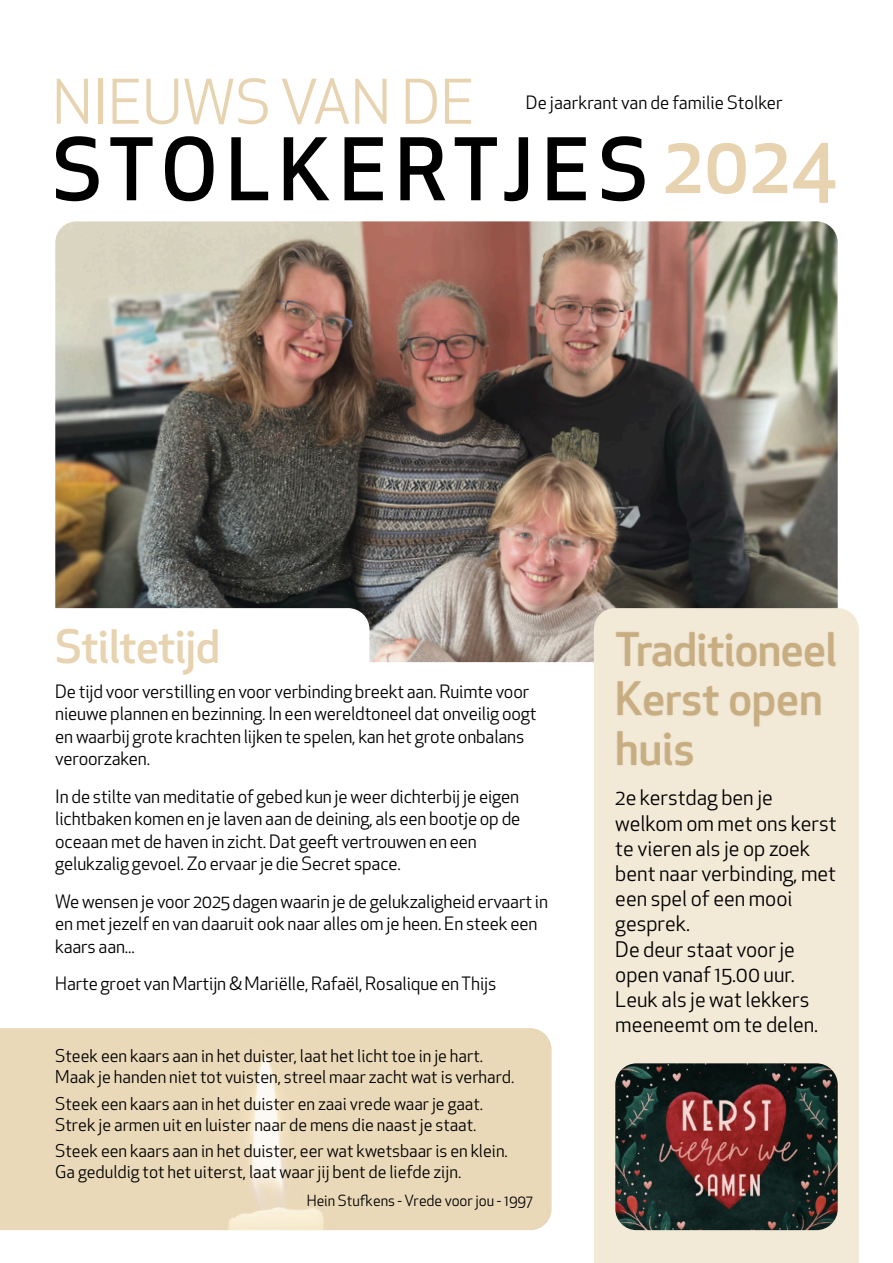
<style>
.page{position:relative;width:893px;height:1263px;background:#fff}
.page>*{position:absolute;margin:0;border:0;box-sizing:border-box;transform-origin:0 0}
.t1{font:500 84px "Apex New";letter-spacing:.1em;color:#000}
.t2{font:500 78.6px "Apex New";color:#e8d3b0}
.t3{font:60px "Apex New";color:#e8d3b0}
.t4{font:500 45px "Apex New";letter-spacing:-.015em;color:#c8ad80}
.t5{font:500 45px "Apex New";letter-spacing:-.015em;color:#e8d3b0}
.t6{font:21px "Apex New";color:#000}
.t7{font:18px "Apex New";letter-spacing:-.01em;color:#000}
.t8{font:17.25px "Apex New";color:#000}
.t9{font:15px "Apex New";color:#000}
</style>
<div class="page">
<img style="left:55px;top:221px;width:783px;height:441px;border-radius:21px">
<div style="left:30px;top:608px;width:339px;height:104px;background:#fff;border-radius:21px"></div>
<div style="left:594px;top:608px;width:265px;height:655px;background:#f3e9d7"></div>
<img style="left:616px;top:631px;width:221px;height:136px">
<div style="left:0;top:1028px;width:551px;height:202px;background:#e9d9b8"></div>
<img style="left:615px;top:1063px;width:223px;height:167px;border-radius:21px">
<p class="t3" style="left:52px;top:79px;width:424px">NIEUWS VAN DE</p>
<p class="t7" style="left:526px;top:95px;width:258px">De jaarkrant van de familie Stolker</p>
<p class="t1" style="left:52px;top:137px;width:597px">STOLKERTJES</p>
<p class="t2" style="left:663px;top:134px;width:176px">2024</p>
<p class="t5" style="left:55px;top:629px;width:166px">Stiltetijd</p>
<p class="t7" style="left:55px;top:684px;width:475px">De tijd voor verstilling en voor verbinding breekt aan. Ruimte voor</p>
<p class="t7" style="left:55px;top:706px;width:483px">nieuwe plannen en bezinning. In een wereldtoneel dat onveilig oogt</p>
<p class="t7" style="left:55px;top:729px;width:471px">en waarbij grote krachten lijken te spelen, kan het grote onbalans</p>
<p class="t7" style="left:55px;top:752px;width:96px">veroorzaken.</p>
<p class="t7" style="left:55px;top:789px;width:465px">In de stilte van meditatie of gebed kun je weer dichterbij je eigen</p>
<p class="t7" style="left:55px;top:812px;width:467px">lichtbaken komen en je laven aan de deining, als een bootje op de</p>
<p class="t7" style="left:55px;top:834px;width:423px">oceaan met de haven in zicht. Dat geeft vertrouwen en een</p>
<p class="t7" style="left:55px;top:856px;width:347px">gelukzalig gevoel. Zo ervaar je die Secret space.</p>
<p class="t7" style="left:55px;top:894px;width:494px">We wensen je voor 2025 dagen waarin je de gelukzaligheid ervaart in</p>
<p class="t7" style="left:55px;top:917px;width:484px">en met jezelf en van daaruit ook naar alles om je heen. En steek een</p>
<p class="t7" style="left:55px;top:939px;width:81px">kaars aan...</p>
<p class="t7" style="left:55px;top:977px;width:443px">Harte groet van Martijn &amp; Mariëlle, Rafaël, Rosalique en Thijs</p>
<p class="t8" style="left:55px;top:1049px;width:429px">Steek een kaars aan in het duister, laat het licht toe in je hart.</p>
<p class="t8" style="left:55px;top:1070px;width:461px">Maak je handen niet tot vuisten, streel maar zacht wat is verhard.</p>
<p class="t8" style="left:55px;top:1097px;width:429px">Steek een kaars aan in het duister en zaai vrede waar je gaat.</p>
<p class="t8" style="left:55px;top:1117px;width:423px">Strek je armen uit en luister naar de mens die naast je staat.</p>
<p class="t8" style="left:55px;top:1144px;width:454px">Steek een kaars aan in het duister, eer wat kwetsbaar is en klein.</p>
<p class="t8" style="left:55px;top:1165px;width:407px">Ga geduldig tot het uiterst, laat waar jij bent de liefde zijn.</p>
<p class="t9" style="left:307px;top:1195px;width:227px">Hein Stufkens - Vrede voor jou - 1997</p>
<p class="t4" style="left:615px;top:632px;width:223px">Traditioneel</p>
<p class="t4" style="left:615px;top:681px;width:209px">Kerst open</p>
<p class="t4" style="left:615px;top:731px;width:81px">huis</p>
<p class="t6" style="left:615px;top:789px;width:159px">2e kerstdag ben je</p>
<p class="t6" style="left:615px;top:815px;width:223px">welkom om met ons kerst</p>
<p class="t6" style="left:615px;top:840px;width:197px">te vieren als je op zoek</p>
<p class="t6" style="left:615px;top:865px;width:222px">bent naar verbinding, met</p>
<p class="t6" style="left:615px;top:890px;width:179px">een spel of een mooi</p>
<p class="t6" style="left:615px;top:915px;width:76px">gesprek.</p>
<p class="t6" style="left:615px;top:941px;width:181px">De deur staat voor je</p>
<p class="t6" style="left:615px;top:966px;width:181px">open vanaf 15.00 uur.</p>
<p class="t6" style="left:615px;top:991px;width:196px">Leuk als je wat lekkers</p>
<p class="t6" style="left:615px;top:1016px;width:204px">meeneemt om te delen.</p>
</div>
